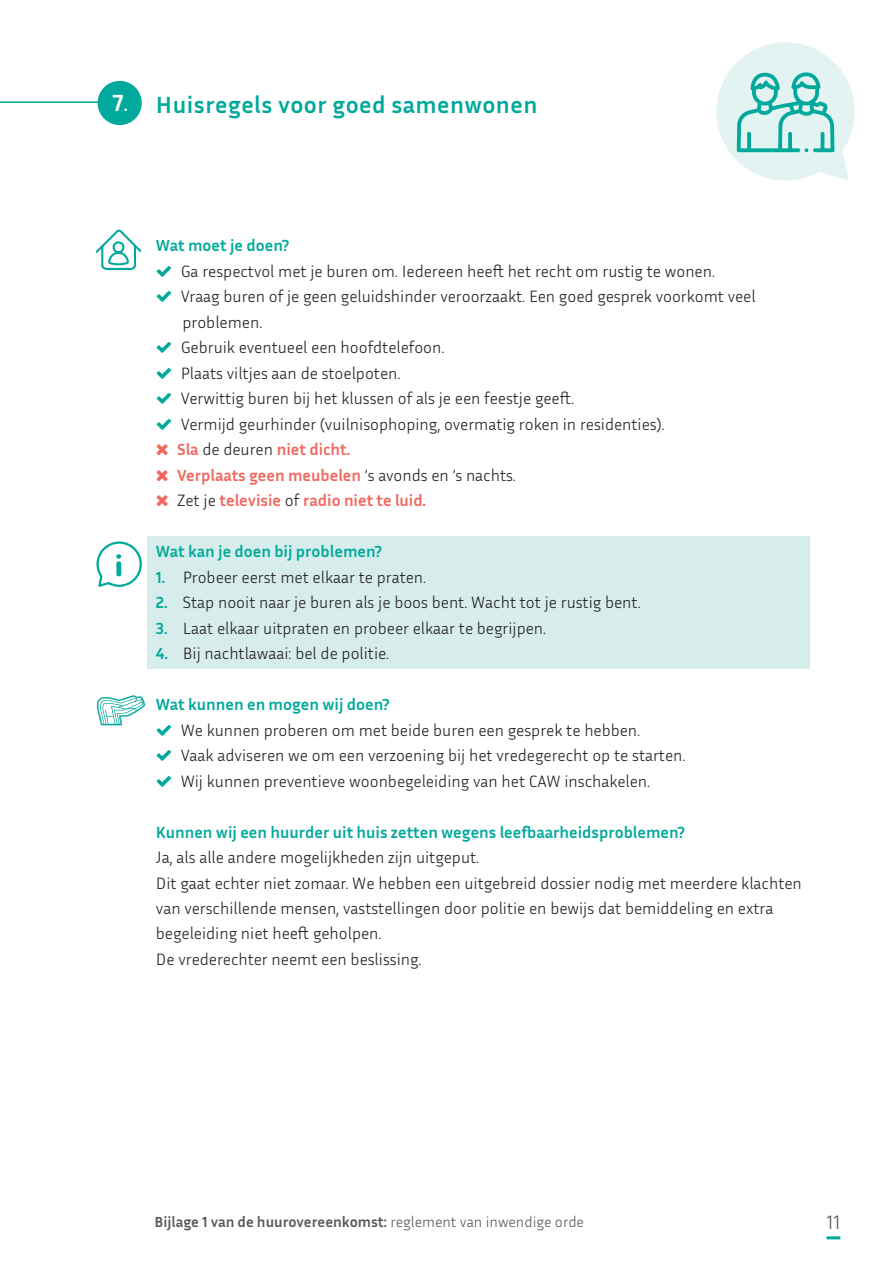
<style>
.page{position:relative;width:893px;height:1263px;background:#fff}
.page>*{position:absolute;margin:0;border:0;box-sizing:border-box;transform-origin:0 0}
.t1{font:700 24px "Inria Sans";letter-spacing:.02em;color:#00a99b}
.t2{font:700 24px "Inria Sans";color:#fff}
.t3{font:300 19.5px "Inria Sans";color:#57585a}
.t4{font:300 16.5px/25.5px "Inria Sans";color:#231f20}
.t5{font:700 16.5px "Inria Sans";color:#00a99b}
.t6{font:700 16.5px "Inria Sans";color:#f1665d}
.t7{font:700 15px "Inria Sans";color:#57585a}
.s1{font-size:19.5px}
.s2{font-weight:300;color:#231f20}
.s3{font-weight:700;color:#00a99b}
.s4{font-weight:300}
</style>
<div class="page">
<hr style="left:826px;top:1236px;width:14px;height:3px;background:#00a99b">
<div style="left:148px;top:536px;width:662px;height:132px;background:#d6edeb"></div>
<svg style="left:716px;top:42px;width:139px;height:139px"></svg>
<svg style="left:96px;top:541px;width:46px;height:46px"></svg>
<div style="left:98px;top:81px;width:44px;height:44px;background:#00a99b;border-radius:50%"></div>
<hr style="left:0;top:101px;width:106px;height:2px;background:#00a99b">
<svg style="left:96px;top:695px;width:49px;height:30px"></svg>
<svg style="left:95px;top:229px;width:47px;height:41px"></svg>
<h1 class="t2" style="left:113px;top:87px;width:17px">7<span class="s1">.</span></h1>
<h1 class="t1" style="left:156px;top:90px;width:383px">Huisregels voor goed samenwonen</h1>
<p class="t5" style="left:156px;top:235px;width:135px">Wat moet je doen?</p>
<p class="t4" style="left:181px;top:258px;width:536px">Ga respectvol met je buren om. Iedereen heeft het recht om rustig te wonen.</p>
<p class="t4" style="left:181px;top:283px;width:576px">Vraag buren of je geen geluidshinder veroorzaakt. Een goed gesprek voorkomt veel</p>
<p class="t4" style="left:182px;top:309px;width:81px">problemen.</p>
<p class="t4" style="left:181px;top:334px;width:265px">Gebruik eventueel een hoofdtelefoon.</p>
<p class="t4" style="left:181px;top:360px;width:221px">Plaats viltjes aan de stoelpoten.</p>
<p class="t4" style="left:181px;top:385px;width:395px">Verwittig buren bij het klussen of als je een feestje geeft.</p>
<p class="t4" style="left:181px;top:410px;width:486px">Vermijd geurhinder (vuilnisophoping, overmatig roken in residenties).</p>
<p class="t6" style="left:177px;top:439px;width:175px">Sla <span class="s2">de deuren</span> niet dicht.</p>
<p class="t6" style="left:177px;top:464px;width:340px">Verplaats geen meubelen <span class="s2">’s avonds en ’s nachts.</span></p>
<p class="t6" style="left:177px;top:490px;width:250px"><span class="s2">Zet je</span> televisie <span class="s2">of</span> radio niet te luid.</p>
<p class="t5" style="left:156px;top:541px;width:228px">Wat kan je doen bij problemen?</p>
<p class="t4" style="left:156px;top:563px;width:272px"><span class="s3">1.</span> Probeer eerst met elkaar te praten.</p>
<p class="t4" style="left:156px;top:589px;width:486px"><span class="s3">2.</span> Stap nooit naar je buren als je boos bent. Wacht tot je rustig bent.</p>
<p class="t4" style="left:156px;top:614px;width:392px"><span class="s3">3.</span> Laat elkaar uitpraten en probeer elkaar te begrijpen.</p>
<p class="t4" style="left:156px;top:640px;width:235px"><span class="s3">4.</span> Bij nachtlawaai: bel de politie.</p>
<p class="t5" style="left:156px;top:694px;width:235px">Wat kunnen en mogen wij doen?</p>
<p class="t4" style="left:181px;top:716px;width:506px">We kunnen proberen om met beide buren een gesprek te hebben.<br>Vaak adviseren we om een verzoening bij het vredegerecht op te starten.<br>Wij kunnen preventieve woonbegeleiding van het CAW inschakelen.</p>
<p class="t5" style="left:156px;top:821px;width:531px">Kunnen wij een huurder uit huis zetten wegens leefbaarheidsproblemen?</p>
<p class="t4" style="left:156px;top:844px;width:647px">Ja, als alle andere mogelijkheden zijn uitgeput.<br>Dit gaat echter niet zomaar. We hebben een uitgebreid dossier nodig met meerdere klachten van verschillende mensen, vaststellingen door politie en bewijs dat bemiddeling en extra begeleiding niet heeft geholpen.<br>De vrederechter neemt een beslissing.</p>
<p class="t7" style="left:155px;top:1212px;width:431px">Bijlage 1 van de huurovereenkomst: <span class="s4">reglement van inwendige orde</span></p>
<p class="t3" style="left:826px;top:1209px;width:15px">11</p>
</div>
